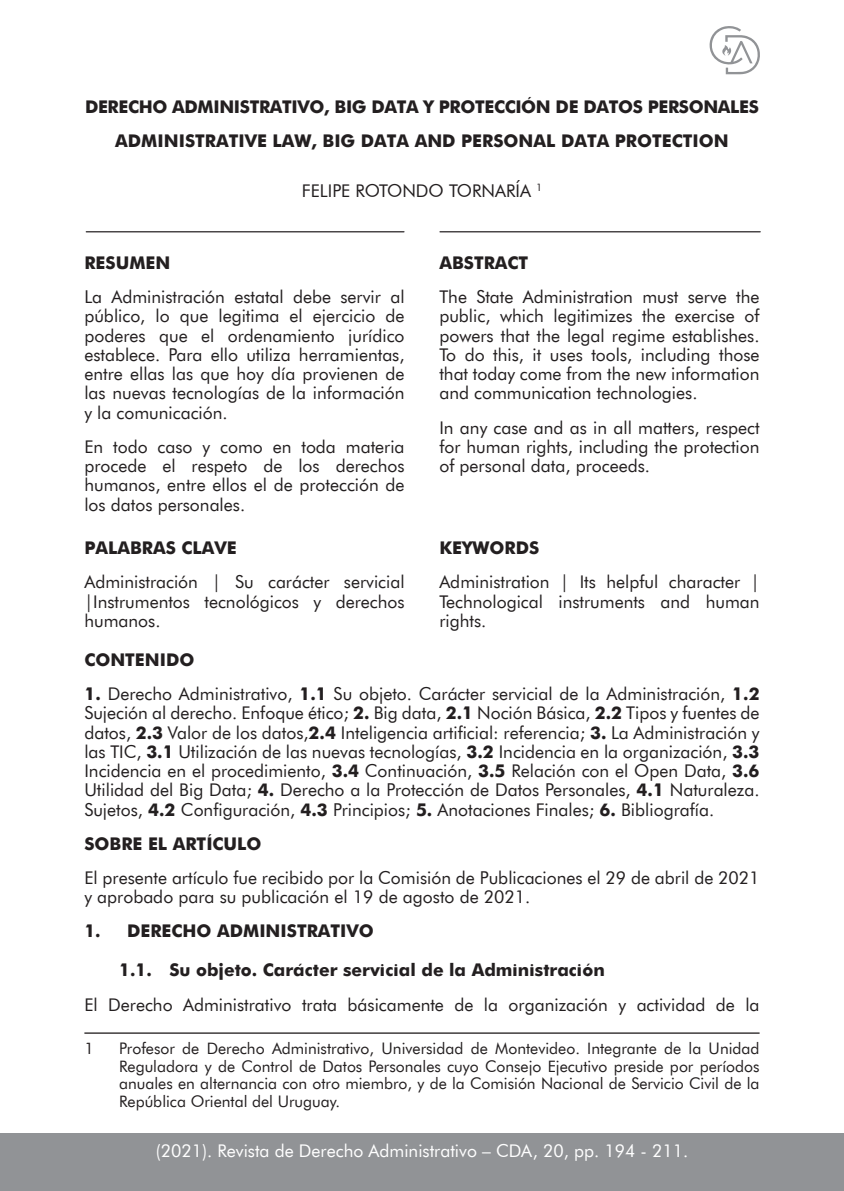
<style>
.page{position:relative;width:844px;height:1191px;background:#fff}
.page>*{position:absolute;margin:0;border:0;box-sizing:border-box;transform-origin:0 0}
.t1{font:17.5px/19.2px "Futura BT";color:#231f20;text-align:justify}
.t2{font:700 17.5px "Futura";color:#231f20}
.t3{font:700 17.5px/34.1px "Futura";letter-spacing:-.02em;color:#231f20;text-align:center}
.t4{font:17.5px "Futura BT";color:#fff}
.t5{font:15.75px/17.5px "Futura BT";color:#231f20;text-align:justify}
.s1{font-family:"Futura";font-weight:700}
</style>
<div class="page">
<hr style="left:86px;top:231px;width:318px;height:1px;background:#231f20">
<hr style="left:440px;top:231px;width:320px;height:1px;background:#231f20">
<hr style="left:84px;top:1032px;width:675px;height:1px;background:#231f20">
<div style="left:0;top:1133px;width:843px;height:58px;background:#919396"></div>
<svg style="left:709px;top:26px;width:51px;height:48px"></svg>
<p class="t3" style="left:85px;top:89px;width:675px">DERECHO ADMINISTRATIVO, BIG DATA Y PROTECCIÓN DE DATOS PERSONALES<br>ADMINISTRATIVE LAW, BIG DATA AND PERSONAL DATA PROTECTION</p>
<p class="t1" style="left:302px;top:181px;width:242px">FELIPE ROTONDO TORNARÍA <sup>1</sup></p>
<p class="t2" style="left:84px;top:250px;width:87px">RESUMEN</p>
<p class="t1" style="left:84px;top:287px;width:321px">La Administración estatal debe servir al público, lo que legitima el ejercicio de poderes que el ordenamiento jurídico establece. Para ello utiliza herramientas, entre ellas las que hoy día provienen de las nuevas tecnologías de la información y la comunicación.</p>
<p class="t1" style="left:84px;top:437px;width:321px">En todo caso y como en toda materia procede el respeto de los derechos humanos, entre ellos el de protección de los datos personales.</p>
<p class="t2" style="left:84px;top:535px;width:154px">PALABRAS CLAVE</p>
<p class="t1" style="left:84px;top:572px;width:321px">Administración | Su carácter servicial |Instrumentos tecnológicos y derechos humanos.</p>
<p class="t2" style="left:439px;top:250px;width:90px">ABSTRACT</p>
<p class="t1" style="left:439px;top:287px;width:321px">The State Administration must serve the public, which legitimizes the exercise of powers that the legal regime establishes.<br>To do this, it uses tools, including those that today come from the new information and communication technologies.</p>
<p class="t1" style="left:439px;top:417px;width:321px">In any case and as in all matters, respect for human rights, including the protection of personal data, proceeds.</p>
<p class="t2" style="left:439px;top:535px;width:101px">KEYWORDS</p>
<p class="t1" style="left:439px;top:572px;width:321px">Administration | Its helpful character | Technological instruments and human rights.</p>
<p class="t2" style="left:84px;top:647px;width:112px">CONTENIDO</p>
<p class="t1" style="left:84px;top:684px;width:676px"><span class="s1">1.</span> Derecho Administrativo, <span class="s1">1.1</span> Su objeto. Carácter servicial de la Administración, <span class="s1">1.2<br></span>Sujeción al derecho. Enfoque ético; <span class="s1">2.</span> Big data, <span class="s1">2.1</span> Noción Básica, <span class="s1">2.2</span> Tipos y fuentes de datos, <span class="s1">2.3</span> Valor de los datos,<span class="s1">2.4</span> Inteligencia artificial: referencia; <span class="s1">3.</span> La Administración y las TIC, <span class="s1">3.1</span> Utilización de las nuevas tecnologías, <span class="s1">3.2</span> Incidencia en la organización, <span class="s1">3.3<br></span>Incidencia en el procedimiento, <span class="s1">3.4</span> Continuación, <span class="s1">3.5</span> Relación con el Open Data, <span class="s1">3.6<br></span>Utilidad del Big Data; <span class="s1">4.</span> Derecho a la Protección de Datos Personales, <span class="s1">4.1</span> Naturaleza.<br>Sujetos, <span class="s1">4.2</span> Configuración, <span class="s1">4.3</span> Principios; <span class="s1">5.</span> Anotaciones Finales; <span class="s1">6.</span> Bibliografía.</p>
<p class="t2" style="left:84px;top:830px;width:179px">SOBRE EL ARTÍCULO</p>
<p class="t1" style="left:84px;top:868px;width:676px">El presente artículo fue recibido por la Comisión de Publicaciones el 29 de abril de 2021 y aprobado para su publicación el 19 de agosto de 2021.</p>
<p class="t2" style="left:84px;top:918px;width:291px">1. DERECHO ADMINISTRATIVO</p>
<p class="t2" style="left:119px;top:957px;width:487px">1.1. Su objeto. Carácter servicial de la Administración</p>
<p class="t1" style="left:84px;top:994px;width:676px">El Derecho Administrativo trata básicamente de la organización y actividad de la</p>
<p class="t5" style="left:84px;top:1039px;width:11px">1</p>
<p class="t5" style="left:119px;top:1039px;width:641px">Profesor de Derecho Administrativo, Universidad de Montevideo. Integrante de la Unidad Reguladora y de Control de Datos Personales cuyo Consejo Ejecutivo preside por períodos anuales en alternancia con otro miembro, y de la Comisión Nacional de Servicio Civil de la República Oriental del Uruguay.</p>
<p class="t4" style="left:156px;top:1140px;width:534px">(2021). Revista de Derecho Administrativo – CDA, 20, pp. 194 - 211.</p>
</div>
